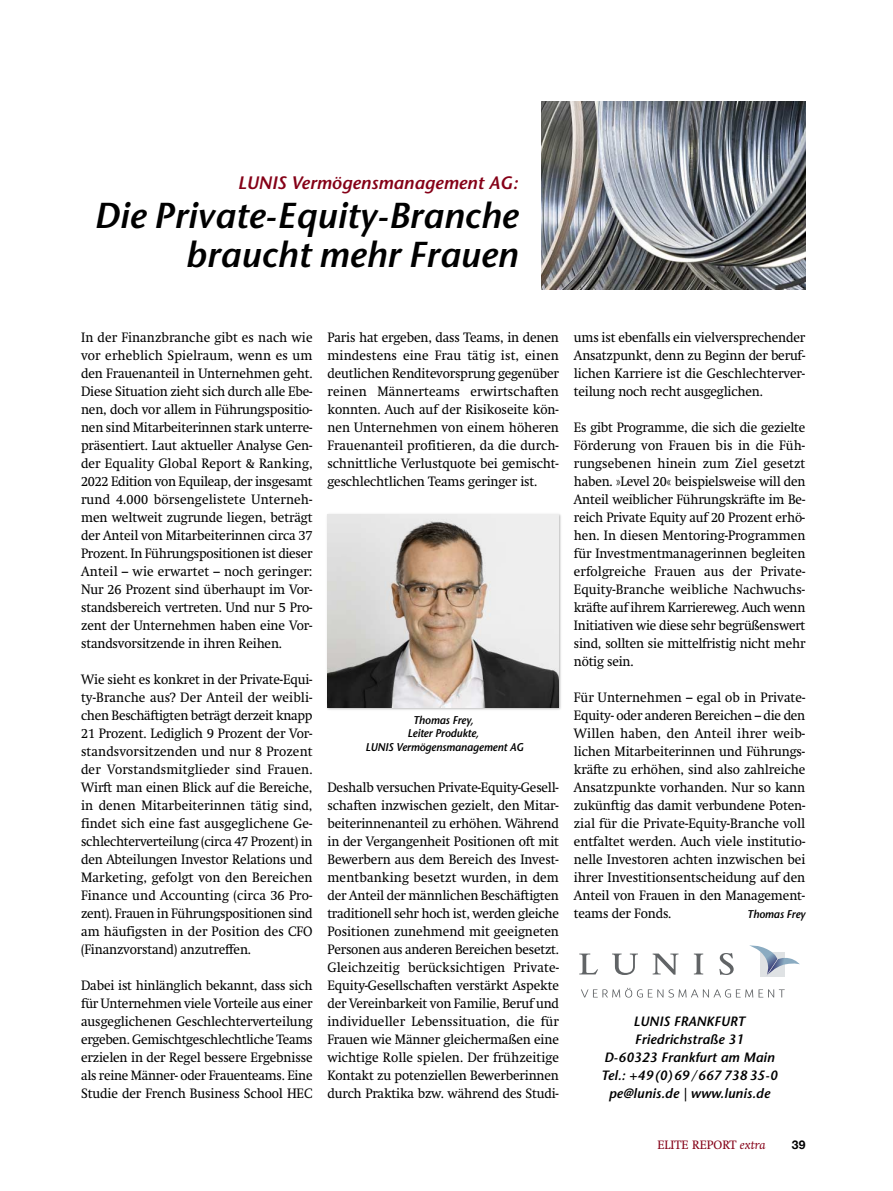
<style>
.page{position:relative;width:893px;height:1191px;background:#fff}
.page>*{position:absolute;margin:0;border:0;box-sizing:border-box;transform-origin:0 0}
.t1{font:italic 600 36px/39px "Stone Sans";color:#000;text-align:right}
.t2{font:italic 600 18px "Stone Sans";color:#850017}
.t3{font:13.5px/18px "Swift";letter-spacing:-.01em;color:#000;text-align:justify;scale:.96 1}
.t4{font:13.5px/18px "Swift";letter-spacing:-.01em;color:#000;text-align:justify;scale:.95 1}
.t5{font:italic 600 13.5px/18px "Stone Sans";letter-spacing:.005em;color:#000;text-align:center}
.t6{font:12px "Swift";color:#850017}
.t7{font:700 12px "Helvetica Neue";color:#000}
.t8{font:italic 600 11.25px/13.5px "Stone Sans";letter-spacing:-.01em;color:#000;text-align:center;scale:.95 1}
.s1{font-style:italic}
</style>
<div class="page">
<img style="left:327px;top:514px;width:234px;height:196px">
<img style="left:327px;top:514px;width:232px;height:193px">
<svg style="left:579px;top:953px;width:19px;height:21px"></svg>
<svg style="left:612px;top:953px;width:26px;height:22px"></svg>
<svg style="left:653px;top:953px;width:25px;height:21px"></svg>
<svg style="left:694px;top:953px;width:9px;height:21px"></svg>
<svg style="left:719px;top:953px;width:15px;height:22px"></svg>
<svg style="left:581px;top:988px;width:204px;height:9px"></svg>
<svg style="left:749px;top:945px;width:51px;height:31px"></svg>
<img style="left:541px;top:102px;width:264px;height:187px">
<h2 class="t2" style="left:238px;top:176px;width:282px">LUNIS Vermögensmanagement AG:</h2>
<h1 class="t1" style="left:94px;top:200px;width:426px">Die Private-Equity-Branche braucht mehr Frauen</h1>
<p class="t3" style="left:81px;top:330px;width:243px">In der Finanzbranche gibt es nach wie vor erheblich Spielraum, wenn es um den Frauenanteil in Unternehmen geht.<br>Diese Situation zieht sich durch alle Ebe&shy;nen, doch vor allem in Führungspositio&shy;nen sind Mitarbeiterinnen stark unterre&shy;präsentiert. Laut aktueller Analyse Gen&shy;der Equality Global Report &amp; Ranking, 2022 Edition von Equileap, der insgesamt rund 4.000 börsengelistete Unterneh&shy;men weltweit zugrunde liegen, beträgt der Anteil von Mitarbeiterinnen circa 37<br>Prozent. In Führungspositionen ist dieser Anteil – wie erwartet – noch geringer:<br>Nur 26 Prozent sind überhaupt im Vor&shy;standsbereich vertreten. Und nur 5 Pro&shy;zent der Unternehmen haben eine Vor&shy;standsvorsitzende in ihren Reihen.</p>
<p class="t3" style="left:81px;top:672px;width:243px">Wie sieht es konkret in der Private-Equi&shy;ty-Branche aus? Der Anteil der weibli&shy;chen Beschäftigten beträgt derzeit knapp 21 Prozent. Lediglich 9 Prozent der Vor&shy;standsvorsitzenden und nur 8 Prozent der Vorstandsmitglieder sind Frauen.<br>Wirft man einen Blick auf die Bereiche, in denen Mitarbeiterinnen tätig sind, findet sich eine fast ausgeglichene Ge&shy;schlechterverteilung (circa 47 Prozent) in den Abteilungen Investor Relations und Marketing, gefolgt von den Bereichen Finance und Accounting (circa 36 Pro&shy;zent). Frauen in Führungspositionen sind am häufigsten in der Position des CFO (Finanzvorstand) anzutreffen.</p>
<p class="t3" style="left:81px;top:978px;width:243px">Dabei ist hinlänglich bekannt, dass sich für Unternehmen viele Vorteile aus einer ausgeglichenen Geschlechterverteilung ergeben. Gemischtgeschlechtliche Teams erzielen in der Regel bessere Ergebnisse als reine Männer- oder Frauenteams. Eine Studie der French Business School HEC</p>
<p class="t3" style="left:327px;top:330px;width:243px">Paris hat ergeben, dass Teams, in denen mindestens eine Frau tätig ist, einen deutlichen Renditevorsprung gegenüber reinen Männerteams erwirtschaften konnten. Auch auf der Risikoseite kön&shy;nen Unternehmen von einem höheren Frauenanteil profitieren, da die durch&shy;schnittliche Verlustquote bei gemischt&shy;geschlechtlichen Teams geringer ist.</p>
<p class="t8" style="left:365px;top:714px;width:168px">Thomas Frey,<br>Leiter Produkte,<br>LUNIS Vermögensmanagement AG</p>
<p class="t3" style="left:327px;top:780px;width:243px">Deshalb versuchen Private-Equity-Gesell&shy;schaften inzwischen gezielt, den Mitar&shy;beiterinnenanteil zu erhöhen. Während in der Vergangenheit Positionen oft mit Bewerbern aus dem Bereich des Invest&shy;mentbanking besetzt wurden, in dem der Anteil der männlichen Beschäftigten traditionell sehr hoch ist, werden gleiche Positionen zunehmend mit geeigneten Personen aus anderen Bereichen besetzt.<br>Gleichzeitig berücksichtigen Private-Equity-Gesellschaften verstärkt Aspekte der Vereinbarkeit von Familie, Beruf und individueller Lebenssituation, die für Frauen wie Männer gleichermaßen eine wichtige Rolle spielen. Der frühzeitige Kontakt zu potenziellen Bewerberinnen durch Praktika bzw. während des Studi-</p>
<p class="t3" style="left:574px;top:330px;width:243px">ums ist ebenfalls ein vielversprechender Ansatzpunkt, denn zu Beginn der beruf&shy;lichen Karriere ist die Geschlechterver&shy;teilung noch recht ausgeglichen.</p>
<p class="t4" style="left:574px;top:420px;width:245px">Es gibt Programme, die sich die gezielte Förderung von Frauen bis in die Füh - rungsebenen hinein zum Ziel gesetzt haben. »Level 20« beispielsweise will den Anteil weiblicher Führungskräfte im Be&shy;reich Private Equity auf 20 Prozent erhö - hen. In diesen Mentoring-Programmen für Investmentmanagerinnen begleiten erfolgreiche Frauen aus der Private-Equity-Branche weibliche Nachwuchs&shy;kräfte auf ihrem Karriereweg. Auch wenn Initiativen wie diese sehr begrüßenswert sind, sollten sie mittelfristig nicht mehr nötig sein.</p>
<p class="t3" style="left:574px;top:690px;width:243px">Für Unternehmen – egal ob in Private-Equity- oder anderen Bereichen – die den Willen haben, den Anteil ihrer weib - lichen Mitarbeiterinnen und Führungs&shy;kräfte zu erhöhen, sind also zahlreiche Ansatzpunkte vorhanden. Nur so kann zukünftig das damit verbundene Poten&shy;zial für die Private-Equity-Branche voll entfaltet werden. Auch viele institutio&shy;nelle Investoren achten inzwischen bei ihrer Investitionsentscheidung auf den Anteil von Frauen in den Management&shy;teams der Fonds.</p>
<p class="t8" style="left:747px;top:909px;width:63px">Thomas Frey</p>
<p class="t5" style="left:601px;top:1014px;width:178px">LUNIS FRANKFURT<br>Friedrichstraße 31<br>D-60323 Frankfurt am Main<br>Tel.: +49(0)69/667 738 35-0 pe@lunis.de | www.lunis.de</p>
<p class="t6" style="left:657px;top:1140px;width:110px">ELITE REPORT <span class="s1">extra</span></p>
<p class="t7" style="left:792px;top:1137px;width:15px">39</p>
</div>
